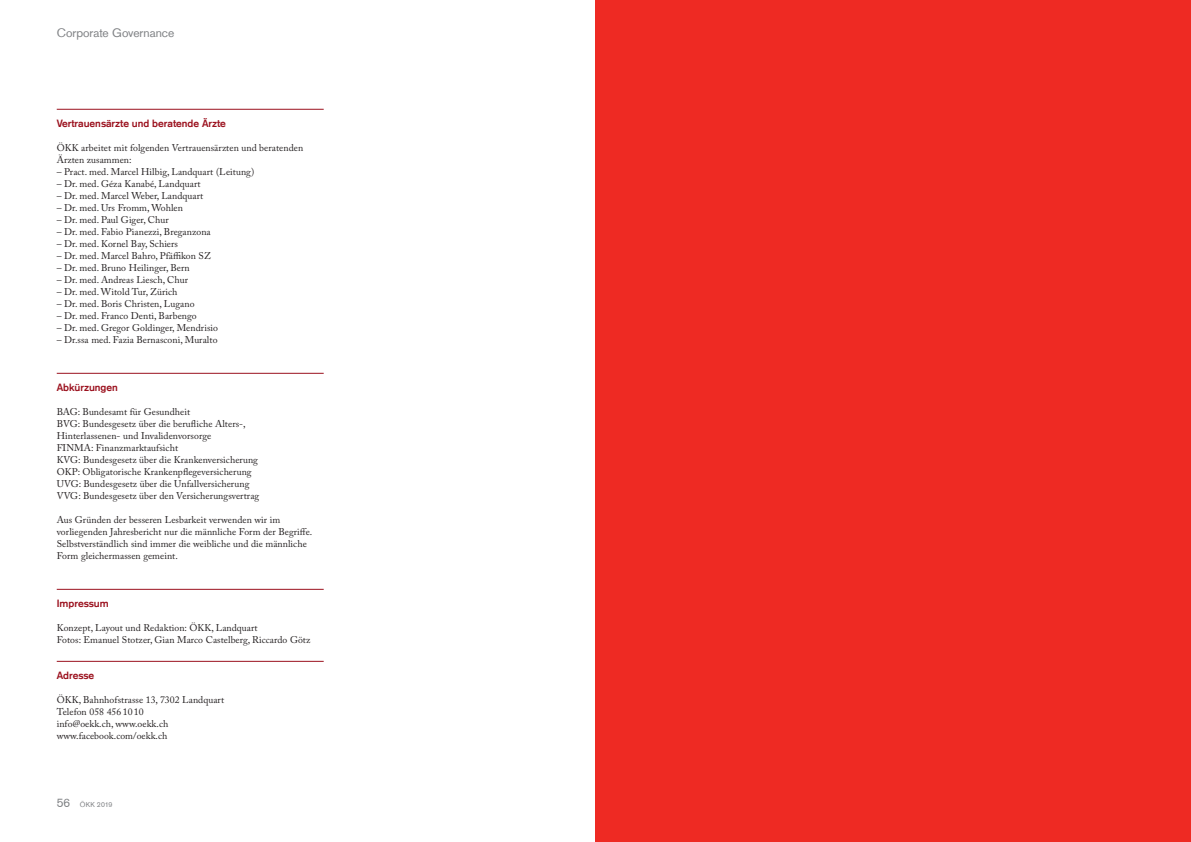
<style>
.page{position:relative;width:1191px;height:842px;background:#fff}
.page>*{position:absolute;margin:0;border:0;box-sizing:border-box;transform-origin:0 0}
.Editorial_Rubrik{font:12px "Basic Commercial LT Com";letter-spacing:-.005em;color:#808285}
.Titel_rot_Kasten{font:700 10.2px "Basic Commercial LT Com";color:#9b111e}
.Copy_9_75{font:9.8px/12px "Adobe Caslon Pro";letter-spacing:.005em;color:#231f20}
.t1{font:7px "Basic Commercial LT Com";letter-spacing:.03em;color:#808285}
</style>
<div class="page">
<div style="left:595px;top:0;width:596px;height:842px;background:#ee2a23"></div>
<hr style="left:57px;top:109px;width:267px;height:1px;background:#9b111e">
<hr style="left:57px;top:373px;width:267px;height:1px;background:#9b111e">
<hr style="left:57px;top:589px;width:267px;height:1px;background:#9b111e">
<hr style="left:57px;top:661px;width:267px;height:1px;background:#9b111e">
<p class="Editorial_Rubrik" style="left:57px;top:26px;width:119px">Corporate Governance</p>
<p class="Titel_rot_Kasten" style="left:57px;top:117px;width:171px">Vertrauensärzte und beratende Ärzte</p>
<p class="Copy_9_75" style="left:57px;top:141px;width:248px">ÖKK arbeitet mit folgenden Vertrauensärzten und beratenden<br>Ärzten zusammen:</p>
<p class="Copy_9_75" style="left:57px;top:165px;width:199px">– Pract. med. Marcel Hilbig, Landquart (Leitung)</p>
<p class="Copy_9_75" style="left:57px;top:177px;width:145px">– Dr. med. Géza Kanabé, Landquart</p>
<p class="Copy_9_75" style="left:57px;top:189px;width:148px">– Dr. med. Marcel Weber, Landquart</p>
<p class="Copy_9_75" style="left:57px;top:201px;width:128px">– Dr. med. Urs Fromm, Wohlen</p>
<p class="Copy_9_75" style="left:57px;top:213px;width:113px">– Dr. med. Paul Giger, Chur</p>
<p class="Copy_9_75" style="left:57px;top:225px;width:155px">– Dr. med. Fabio Pianezzi, Breganzona</p>
<p class="Copy_9_75" style="left:57px;top:237px;width:123px">– Dr. med. Kornel Bay, Schiers</p>
<p class="Copy_9_75" style="left:57px;top:249px;width:156px">– Dr. med. Marcel Bahro, Pfäffikon SZ</p>
<p class="Copy_9_75" style="left:57px;top:261px;width:134px">– Dr. med. Bruno Heilinger, Bern</p>
<p class="Copy_9_75" style="left:57px;top:273px;width:133px">– Dr. med. Andreas Liesch, Chur</p>
<p class="Copy_9_75" style="left:57px;top:285px;width:122px">– Dr. med. Witold Tur, Zürich</p>
<p class="Copy_9_75" style="left:57px;top:297px;width:139px">– Dr. med. Boris Christen, Lugano</p>
<p class="Copy_9_75" style="left:57px;top:309px;width:141px">– Dr. med. Franco Denti, Barbengo</p>
<p class="Copy_9_75" style="left:57px;top:321px;width:163px">– Dr. med. Gregor Goldinger, Mendrisio</p>
<p class="Copy_9_75" style="left:57px;top:333px;width:162px">– Dr.ssa med. Fazia Bernasconi, Muralto</p>
<p class="Titel_rot_Kasten" style="left:57px;top:381px;width:63px">Abkürzungen</p>
<p class="Copy_9_75" style="left:57px;top:405px;width:135px">BAG: Bundesamt für Gesundheit</p>
<p class="Copy_9_75" style="left:57px;top:417px;width:190px">BVG: Bundesgesetz über die berufliche Alters-,<br>Hinterlassenen- und Invalidenvorsorge</p>
<p class="Copy_9_75" style="left:57px;top:441px;width:123px">FINMA: Finanzmarktaufsicht</p>
<p class="Copy_9_75" style="left:57px;top:453px;width:203px">KVG: Bundesgesetz über die Krankenversicherung</p>
<p class="Copy_9_75" style="left:57px;top:465px;width:196px">OKP: Obligatorische Krankenpflegeversicherung</p>
<p class="Copy_9_75" style="left:57px;top:477px;width:194px">UVG: Bundesgesetz über die Unfallversicherung</p>
<p class="Copy_9_75" style="left:57px;top:489px;width:204px">VVG: Bundesgesetz über den Versicherungsvertrag</p>
<p class="Copy_9_75" style="left:57px;top:513px;width:257px">Aus Gründen der besseren Lesbarkeit verwenden wir im vorliegenden Jahresbericht nur die männliche Form der Begriffe.<br>Selbstverständlich sind immer die weibliche und die männliche Form gleichermassen gemeint.</p>
<p class="Titel_rot_Kasten" style="left:57px;top:597px;width:54px">Impressum</p>
<p class="Copy_9_75" style="left:57px;top:621px;width:202px">Konzept, Layout und Redaktion: ÖKK, Landquart</p>
<p class="Copy_9_75" style="left:57px;top:633px;width:255px">Fotos: Emanuel Stotzer, Gian Marco Castelberg, Riccardo Götz</p>
<p class="Titel_rot_Kasten" style="left:57px;top:669px;width:39px">Adresse</p>
<p class="Copy_9_75" style="left:57px;top:693px;width:169px">ÖKK, Bahnhofstrasse 13, 7302 Landquart</p>
<p class="Copy_9_75" style="left:57px;top:705px;width:88px">Telefon 058 456 10 10</p>
<p class="Copy_9_75" style="left:57px;top:717px;width:113px">info@oekk.ch, www.oekk.ch</p>
<p class="Copy_9_75" style="left:57px;top:729px;width:112px">www.facebook.com/oekk.ch</p>
<p class="Editorial_Rubrik" style="left:57px;top:796px;width:15px">56</p>
<p class="t1" style="left:80px;top:800px;width:34px">ÖKK 2019</p>
</div>
